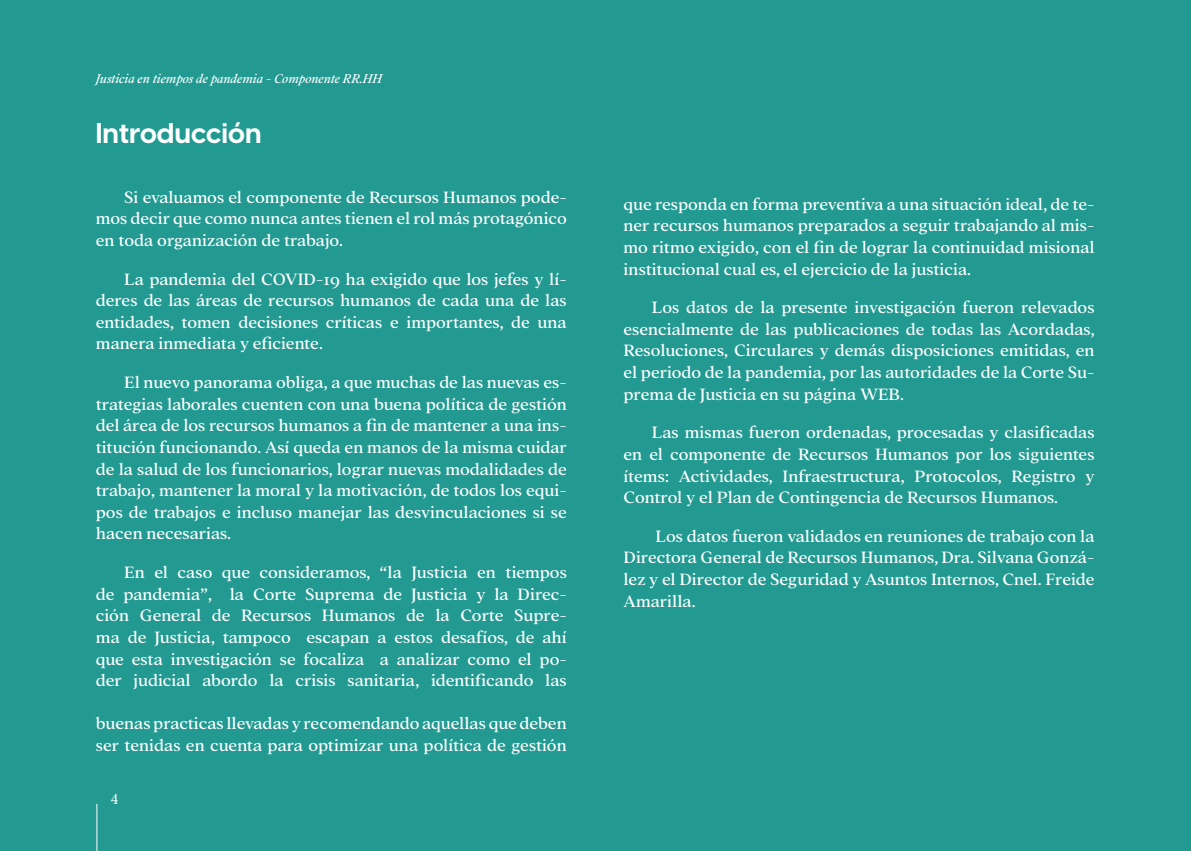
<style>
.page{position:relative;width:1191px;height:851px;background:#fff}
.page>*{position:absolute;margin:0;border:0;box-sizing:border-box;transform-origin:0 0}
.t1{font:700 28px "Visby CF";color:#fff}
.t2{font:18px/21.6px "Addington CF";letter-spacing:-.005em;color:#fff;text-align:justify}
.t3{font:16px "Minion Pro";color:#fff}
.t4{font:italic 14px "Addington CF";color:#fff}
</style>
<div class="page">
<div style="left:0;top:0;width:1191px;height:850px;background:#229a92"></div>
<hr style="left:96px;top:803px;width:1px;height:47px;background:#fff">
<p class="t4" style="left:96px;top:71px;width:288px">Justicia en tiempos de pandemia - Componente RR.HH</p>
<h1 class="t1" style="left:96px;top:115px;width:167px">Introducción</h1>
<p class="t2" style="left:96px;top:187px;width:472px;text-indent:28px">Si evaluamos el componente de Recursos Humanos pode&shy;mos decir que como nunca antes tienen el rol más protagónico en toda organización de trabajo.</p>
<p class="t2" style="left:96px;top:268px;width:472px;text-indent:28px">La pandemia del COVID-19 ha exigido que los jefes y lí&shy;deres de las áreas de recursos humanos de cada una de las entidades, tomen decisiones críticas e importantes, de una manera inmediata y eficiente.</p>
<p class="t2" style="left:96px;top:372px;width:472px;text-indent:28px">El nuevo panorama obliga, a que muchas de las nuevas es&shy;trategias laborales cuenten con una buena política de gestión del área de los recursos humanos a fin de mantener a una ins&shy;titución funcionando. Así queda en manos de la misma cuidar de la salud de los funcionarios, lograr nuevas modalidades de trabajo, mantener la moral y la motivación, de todos los equi&shy;pos de trabajos e incluso manejar las desvinculaciones si se hacen necesarias.</p>
<p class="t2" style="left:96px;top:562px;width:472px;text-indent:28px">En el caso que consideramos, “la Justicia en tiempos de pandemia”, la Corte Suprema de Justicia y la Direc&shy;ción General de Recursos Humanos de la Corte Supre&shy;ma de Justicia, tampoco escapan a estos desafíos, de ahí que esta investigación se focaliza a analizar como el po&shy;der judicial abordo la crisis sanitaria, identificando las</p>
<p class="t2" style="left:96px;top:713px;width:472px">buenas practicas llevadas y recomendando aquellas que deben ser tenidas en cuenta para optimizar una política de gestión</p>
<p class="t3" style="left:111px;top:788px;width:9px">4</p>
<p class="t2" style="left:623px;top:194px;width:472px">que responda en forma preventiva a una situación ideal, de te&shy;ner recursos humanos preparados a seguir trabajando al mis&shy;mo ritmo exigido, con el fin de lograr la continuidad misional institucional cual es, el ejercicio de la justicia.</p>
<p class="t2" style="left:623px;top:297px;width:472px;text-indent:28px">Los datos de la presente investigación fueron relevados esencialmente de las publicaciones de todas las Acordadas, Resoluciones, Circulares y demás disposiciones emitidas, en el periodo de la pandemia, por las autoridades de la Corte Su&shy;prema de Justicia en su página WEB.</p>
<p class="t2" style="left:623px;top:422px;width:472px;text-indent:28px">Las mismas fueron ordenadas, procesadas y clasificadas en el componente de Recursos Humanos por los siguientes ítems: Actividades, Infraestructura, Protocolos, Registro y Control y el Plan de Contingencia de Recursos Humanos.</p>
<p class="t2" style="left:623px;top:525px;width:472px;text-indent:32px">Los datos fueron validados en reuniones de trabajo con la Directora General de Recursos Humanos, Dra. Silvana Gonzá&shy;lez y el Director de Seguridad y Asuntos Internos, Cnel. Freide Amarilla.</p>
</div>
